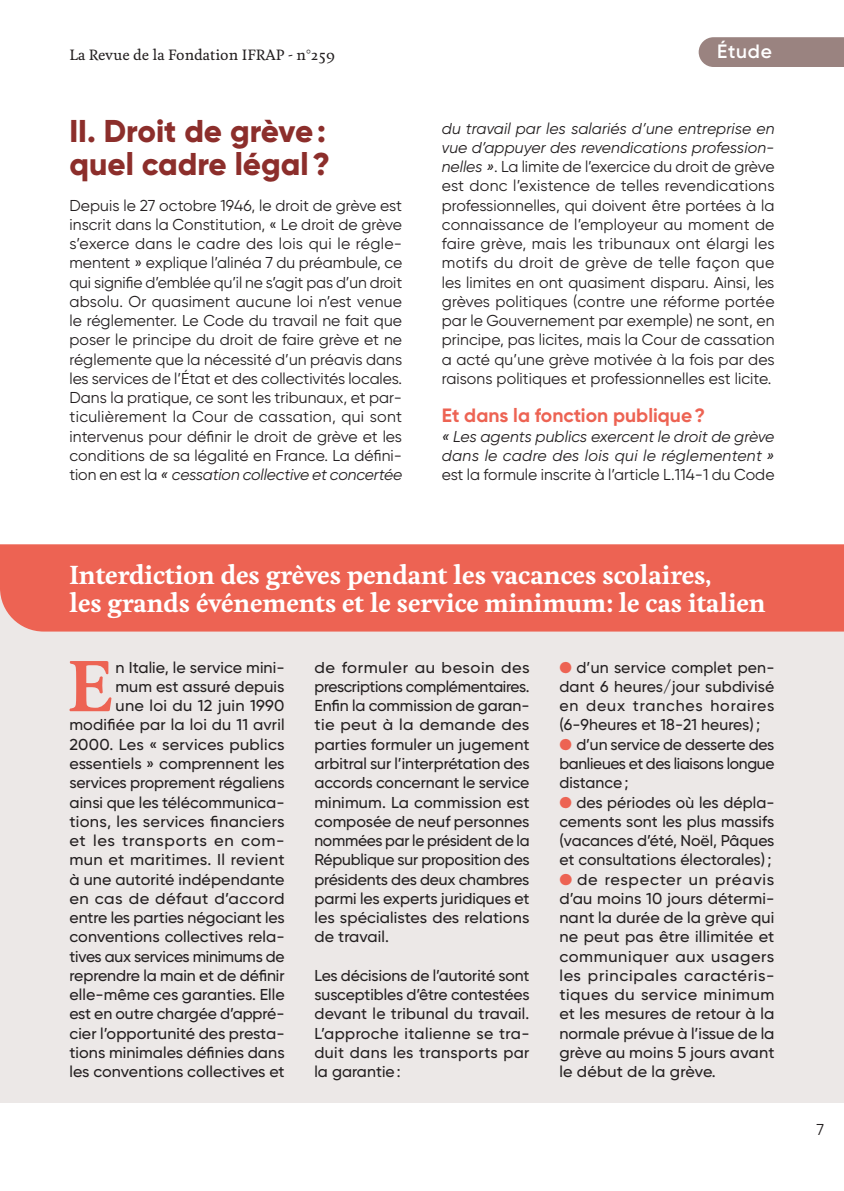
<style>
.page{position:relative;width:844px;height:1191px;background:#fff}
.page>*{position:absolute;margin:0;border:0;box-sizing:border-box;transform-origin:0 0}
.t1{font:700 67.73px "Feijoa";color:#ed6353}
.t2{font:800 31.5px/33.2px "Gilroy";color:#8c2e2b}
.t3{font:700 24.5px/28px "Feijoa";letter-spacing:-.005em;color:#fff}
.t4{font:700 19.25px "Gilroy";color:#ed6353}
.t5{font:600 19.25px "Gilroy";letter-spacing:.04em;color:#fff}
.t6{font:15.75px/19.2px "Gilroy";color:#231f20;text-align:justify}
.t7{font:500 15.75px/19.2px "Gilroy";letter-spacing:.005em;color:#231f20;text-align:justify}
.t8{font:500 15.75px/19.2px "Gilroy";letter-spacing:.005em;color:#231f20;text-align:justify;scale:1.05 1}
.t9{font:500 15.75px/19.2px "Gilroy";letter-spacing:.005em;color:#231f20;text-align:justify;scale:1.04 1}
.t10{font:italic 15.75px/19.2px "Gilroy";letter-spacing:.005em;color:#231f20}
.t11{font:500 14px "Feijoa";color:#231f20}
.s1{font-style:italic}
.s2{color:#ed6353}
</style>
<div class="page">
<div style="left:0;top:564px;width:843px;height:538px;background:#ece8e7"></div>
<div style="left:0;top:544px;width:843px;height:87px;background:#ed6353"></div>
<div style="left:698px;top:37px;width:145px;height:30px;background:#9a8380"></div>
<p class="t11" style="left:69px;top:46px;width:267px">La Revue de la Fondation IFRAP - n°259</p>
<p class="t5" style="left:716px;top:39px;width:56px">Étude</p>
<h2 class="t2" style="left:69px;top:114px;width:262px">II. Droit de grève: quel cadre légal?</h2>
<p class="t6" style="left:69px;top:195px;width:334px">Depuis le 27 octobre 1946, le droit de grève est inscrit dans la Constitution, « Le droit de grève s’exerce dans le cadre des lois qui le régle&shy;mentent » explique l’alinéa 7 du préambule, ce qui signifie d’emblée qu’il ne s’agit pas d’un droit absolu. Or quasiment aucune loi n’est venue le réglementer. Le Code du travail ne fait que poser le principe du droit de faire grève et ne réglemente que la nécessité d’un préavis dans les services de l’État et des collectivités locales.<br>Dans la pratique, ce sont les tribunaux, et par&shy;ticulièrement la Cour de cassation, qui sont intervenus pour définir le droit de grève et les conditions de sa légalité en France. La défini&shy;tion en est la <span class="s1">« cessation collective et concertée</span></p>
<p class="t6" style="left:441px;top:118px;width:334px"><span class="s1">du travail par les salariés d’une entreprise en vue d’appuyer des revendications profession&shy;nelles »</span>. La limite de l’exercice du droit de grève est donc l’existence de telles revendications professionnelles, qui doivent être portées à la connaissance de l’employeur au moment de faire grève, mais les tribunaux ont élargi les motifs du droit de grève de telle façon que les limites en ont quasiment disparu. Ainsi, les grèves politiques (contre une réforme portée par le Gouvernement par exemple) ne sont, en principe, pas licites, mais la Cour de cassation a acté qu’une grève motivée à la fois par des raisons politiques et professionnelles est licite.</p>
<p class="t4" style="left:441px;top:403px;width:265px">Et dans la fonction publique?</p>
<p class="t10" style="left:441px;top:426px;width:334px">« Les agents publics exercent le droit de grève dans le cadre des lois qui le réglementent »</p>
<p class="t6" style="left:441px;top:465px;width:334px">est la formule inscrite à l’article L.114-1 du Code</p>
<h3 class="t3" style="left:69px;top:561px;width:697px">Interdiction des grèves pendant les vacances scolaires,<br>les grands événements et le service minimum : le cas italien</h3>
<h1 class="t1" style="left:68px;top:639px;width:46px">E</h1>
<p class="t7" style="left:69px;top:657px;width:217px;text-align:right">n Italie, le service mini-<br>mum est assuré depuis<br>une loi du 12 juin 1990 modifiée par la loi du 11 avril<br>2000. Les « services publics essentiels » comprennent les services proprement régaliens ainsi que les télécommunica&shy;tions, les services financiers et les transports en com&shy;mun et maritimes. Il revient à une autorité indépendante en cas de défaut d’accord entre les parties négociant les conventions collectives rela&shy;tives aux services minimums de reprendre la main et de définir elle-même ces garanties. Elle est en outre chargée d’appré&shy;cier l’opportunité des presta&shy;tions minimales définies dans les conventions collectives et</p>
<p class="t8" style="left:314px;top:657px;width:206px">de formuler au besoin des prescriptions complémentaires.<br>Enfin la commission de garan&shy;tie peut à la demande des parties formuler un jugement arbitral sur l’interprétation des accords concernant le service minimum. La commission est composée de neuf personnes nommées par le président de la République sur proposition des présidents des deux chambres parmi les experts juridiques et les spécialistes des relations de travail.</p>
<p class="t7" style="left:314px;top:965px;width:216px">Les décisions de l’autorité sont susceptibles d’être contestées devant le tribunal du travail.<br>L’approche italienne se tra&shy;duit dans les transports par la garantie:</p>
<p class="t7" style="left:559px;top:657px;width:216px"><span class="s2">●</span> d’un service complet pen&shy;dant 6 heures/jour subdivisé en deux tranches horaires (6-9heures et 18-21 heures);</p>
<p class="t7" style="left:559px;top:734px;width:217px"><span class="s2">●</span> d’un service de desserte des banlieues et des liaisons longue distance;</p>
<p class="t7" style="left:559px;top:792px;width:216px"><span class="s2">●</span> des périodes où les dépla&shy;cements sont les plus massifs (vacances d’été, Noël, Pâques et consultations électorales);</p>
<p class="t9" style="left:559px;top:869px;width:208px"><span class="s2">●</span> de respecter un préavis d’au moins 10 jours détermi&shy;nant la durée de la grève qui ne peut pas être illimitée et communiquer aux usagers les principales caractéris&shy;tiques du service minimum et les mesures de retour à la normale prévue à l’issue de la grève au moins 5 jours avant le début de la grève.</p>
<p class="t6" style="left:816px;top:1120px;width:9px">7</p>
</div>
